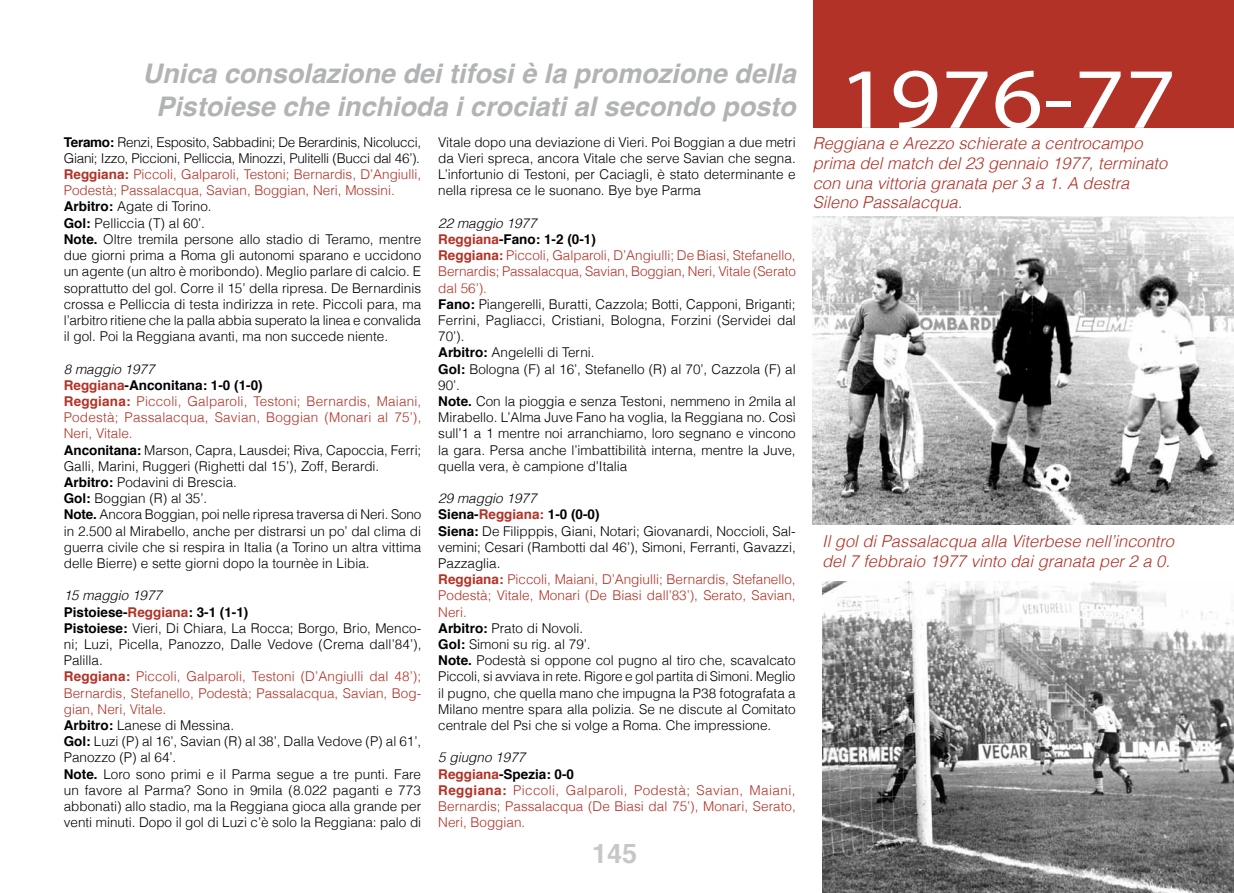
<style>
.page{position:relative;width:1234px;height:893px;background:#fff}
.page>*{position:absolute;margin:0;border:0;box-sizing:border-box;transform-origin:0 0}
.t1{font:86.55px "Myriad Pro";color:#fff;scale:1.15 1}
.t2{font:italic 700 27px/32.4px "Helvetica";color:#b1b3b4;text-align:center}
.t3{font:700 27px "Helvetica";color:#c6c7c8}
.t4{font:italic 300 16.5px/19.8px "Helvetica";color:#b23227}
.t5{font:300 13.5px/16.2px "Helvetica";color:#000}
.t6{font:300 13.5px/16.2px "Helvetica";color:#b23227}
.s1{font-weight:700}
.s2{font-weight:700;color:#b23227}
.s3{color:#b23227}
.s4{font-style:italic}
.s5{font-style:italic;color:#000}
.s6{font-weight:700;color:#000}
</style>
<div class="page">
<div style="left:812px;top:0;width:421px;height:128px;background:#b23227"></div>
<img style="left:812px;top:217px;width:421px;height:307px">
<img style="left:822px;top:581px;width:411px;height:312px">
<h2 class="t2" style="left:143px;top:58px;width:654px">Unica consolazione dei tifosi è la promozione della<br>Pistoiese che inchioda i crociati al secondo posto</h2>
<p class="t5" style="left:64px;top:133px;width:359px"><span class="s1">Teramo:</span> Renzi, Esposito, Sabbadini; De Berardinis, Nicolucci, Giani; Izzo, Piccioni, Pelliccia, Minozzi, Pulitelli (Bucci dal 46’).<br><span class="s2">Reggiana:</span> <span class="s3">Piccoli, Galparoli, Testoni; Bernardis, D’Angiulli, Podestà; Passalacqua, Savian, Boggian, Neri, Mossini.<br></span><span class="s1">Arbitro:</span> Agate di Torino.<br><span class="s1">Gol:</span> Pelliccia (T) al 60’.<br><span class="s1">Note.</span> Oltre tremila persone allo stadio di Teramo, mentre due giorni prima a Roma gli autonomi sparano e uccidono un agente (un altro è moribondo). Meglio parlare di calcio. E soprattutto del gol. Corre il 15’ della ripresa. De Bernardinis crossa e Pelliccia di testa indirizza in rete. Piccoli para, ma l’arbitro ritiene che la palla abbia superato la linea e convalida il gol. Poi la Reggiana avanti, ma non succede niente.</p>
<p class="t5" style="left:64px;top:360px;width:359px"><span class="s4">8 maggio 1977<br></span><span class="s2">Reggiana</span><span class="s1">-Anconitana: 1-0 (1-0)<br></span><span class="s2">Reggiana:</span> <span class="s3">Piccoli, Galparoli, Testoni; Bernardis, Maiani, Podestà; Passalacqua, Savian, Boggian (Monari al 75’), Neri, Vitale.<br></span><span class="s1">Anconitana:</span> Marson, Capra, Lausdei; Riva, Capoccia, Ferri; Galli, Marini, Ruggeri (Righetti dal 15’), Zoff, Berardi.<br><span class="s1">Arbitro:</span> Podavini di Brescia.<br><span class="s1">Gol:</span> Boggian (R) al 35’.<br><span class="s1">Note.</span> Ancora Boggian, poi nelle ripresa traversa di Neri. Sono in 2.500 al Mirabello, anche per distrarsi un po’ dal clima di guerra civile che si respira in Italia (a Torino un altra vittima delle Bierre) e sette giorni dopo la tournèe in Libia.</p>
<p class="t5" style="left:64px;top:587px;width:359px"><span class="s4">15 maggio 1977<br></span><span class="s1">Pistoiese-</span><span class="s2">Reggiana</span><span class="s1">: 3-1 (1-1)<br>Pistoiese:</span> Vieri, Di Chiara, La Rocca; Borgo, Brio, Menco&shy;ni; Luzi, Picella, Panozzo, Dalle Vedove (Crema dall’84’), Palilla.<br><span class="s2">Reggiana:</span> <span class="s3">Piccoli, Galparoli, Testoni (D’Angiulli dal 48’); Bernardis, Stefanello, Podestà; Passalacqua, Savian, Bog&shy;gian, Neri, Vitale.<br></span><span class="s1">Arbitro:</span> Lanese di Messina.<br><span class="s1">Gol:</span> Luzi (P) al 16’, Savian (R) al 38’, Dalla Vedove (P) al 61’, Panozzo (P) al 64’.<br><span class="s1">Note.</span> Loro sono primi e il Parma segue a tre punti. Fare un favore al Parma? Sono in 9mila (8.022 paganti e 773 abbonati) allo stadio, ma la Reggiana gioca alla grande per venti minuti. Dopo il gol di Luzi c’è solo la Reggiana: palo di</p>
<p class="t5" style="left:438px;top:133px;width:359px;text-align:justify">Vitale dopo una deviazione di Vieri. poi Boggian a due metri da Vieri spreca, ancora Vitale che serve Savian che segna.<br>L’infortunio di Testoni, per Caciagli, è stato determinante e nella ripresa ce le suonano. Bye bye Parma</p>
<p class="t5" style="left:438px;top:214px;width:359px"><span class="s4">22 maggio 1977<br></span><span class="s2">Reggiana</span><span class="s1">-Fano: 1-2 (0-1)<br></span><span class="s2">Reggiana:</span> <span class="s3">Piccoli, Galparoli, D’Angiulli; De Biasi, Stefanello, Bernardis; Passalacqua, Savian, Boggian, Neri, Vitale (Serato dal 56’).<br></span><span class="s1">Fano:</span> Piangerelli, Buratti, Cazzola; Botti, Capponi, Briganti; Ferrini, Pagliacci, Cristiani, Bologna, Forzini (Servidei dal 70’).<br><span class="s1">Arbitro:</span> Angelelli di Terni.<br><span class="s1">Gol:</span> Bologna (F) al 16’, Stefanello (R) al 70’, Cazzola (F) al 90’.<br><span class="s1">Note.</span> Con la pioggia e senza Testoni, nemmeno in 2mila al Mirabello. L’Alma Juve Fano ha voglia, la Reggiana no. Così sull’1 a 1 mentre noi arranchiamo, loro segnano e vincono la gara. Persa anche l’imbattibilità interna, mentre la Juve, quella vera, è campione d’Italia</p>
<p class="t5" style="left:438px;top:490px;width:359px"><span class="s4">29 maggio 1977<br></span><span class="s1">Siena-</span><span class="s2">Reggiana:</span> <span class="s1">1-0 (0-0)<br>Siena:</span> De Filipppis, Giani, Notari; Giovanardi, Noccioli, Sal&shy;vemini; Cesari (Rambotti dal 46’), Simoni, Ferranti, Gavazzi, Pazzaglia.<br><span class="s2">Reggiana:</span> <span class="s3">Piccoli, Maiani, D’Angiulli; Bernardis, Stefanello, Podestà; Vitale, Monari (De Biasi dall’83’), Serato, Savian, Neri.<br></span><span class="s1">Arbitro:</span> Prato di Novoli.<br><span class="s1">Gol:</span> Simoni su rig. al 79’.<br><span class="s1">Note.</span> Podestà si oppone col pugno al tiro che, scavalcato Piccoli, si avviava in rete. Rigore e gol partita di Simoni. Meglio il pugno, che quella mano che impugna la P38 fotografata a Milano mentre spara alla polizia. Se ne discute al Comitato centrale del Psi che si volge a Roma. Che impressione.</p>
<p class="t6" style="left:438px;top:749px;width:359px"><span class="s5">5 giugno 1977<br></span><span class="s1">Reggiana</span><span class="s6">-Spezia: 0-0<br></span><span class="s1">Reggiana:</span> Piccoli, Galparoli, Podestà; Savian, Maiani, Bernardis; Passalacqua (De Biasi dal 75’), Monari, Serato, Neri, Boggian.</p>
<h2 class="t3" style="left:592px;top:832px;width:47px">145</h2>
<h1 class="t1" style="left:838px;top:45px;width:295px">1976-77</h1>
<p class="t4" style="left:812px;top:133px;width:356px">Reggiana e Arezzo schierate a centrocampo prima del match del 23 gennaio 1977, terminato con una vittoria granata per 3 a 1. A destra Sileno Passalacqua.</p>
<p class="t4" style="left:821px;top:531px;width:353px">Il gol di Passalacqua alla Viterbese nell’incontro del 7 febbraio 1977 vinto dai granata per 2 a 0.</p>
</div>
